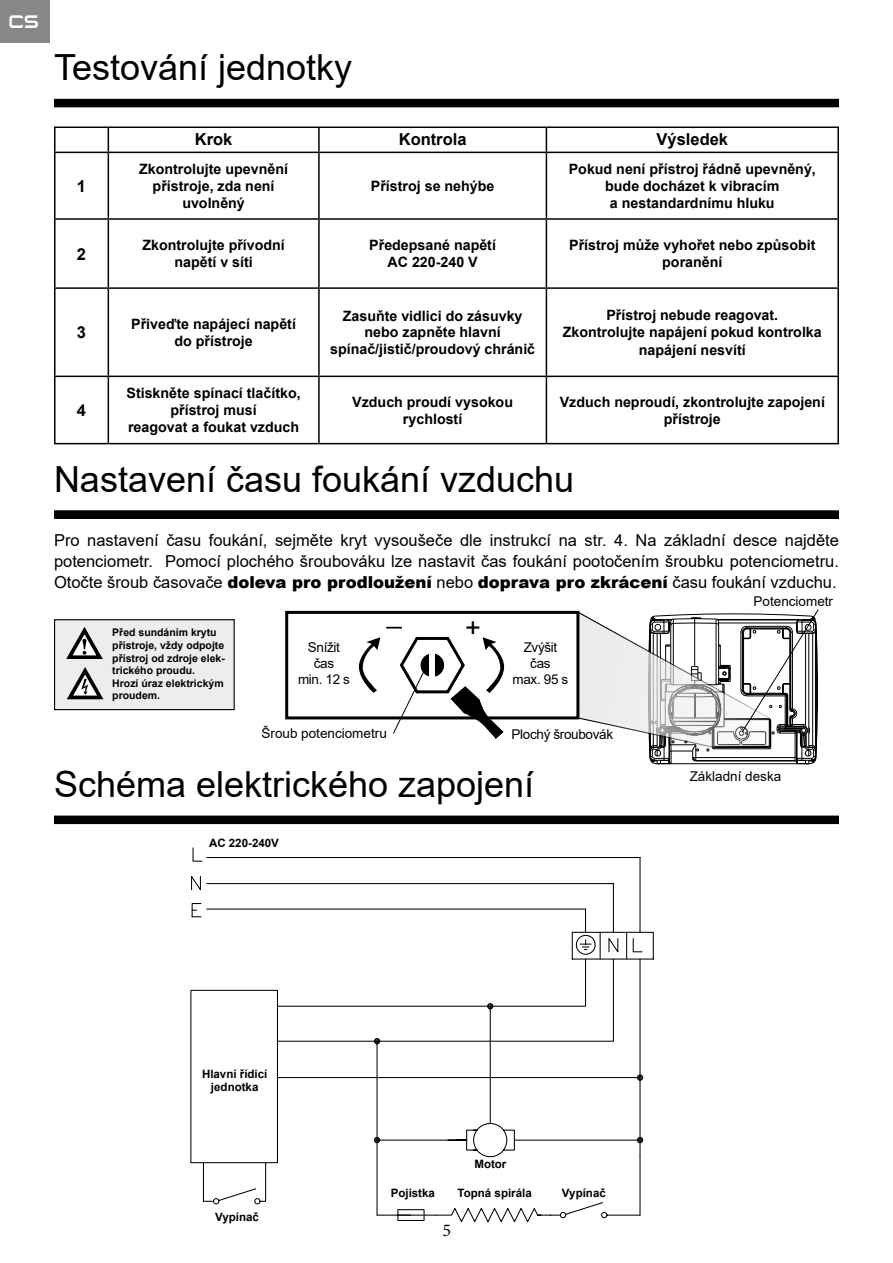
<style>
.page{position:relative;width:893px;height:1263px;background:#fff}
.page>*{position:absolute;margin:0;border:0;box-sizing:border-box;transform-origin:0 0}
.t1{font:36px "Arial";color:#000}
.t2{font:27px "Arial";color:#000}
.t3{font:18px "Sui Generis Rg";color:#fff}
.t4{font:18px "Minion Pro";color:#000}
.t5{font:16.5px/21px "Arial";color:#000;text-align:justify}
.t6{font:700 16.5px "Arial";color:#000}
.t7{font:700 14.25px/17.1px "Arial";color:#000;text-align:center}
.t8{font:13.5px/16.2px "Arial";letter-spacing:-.025em;color:#000;text-align:center}
.t9{font:13.5px "Arial";color:#000}
.t10{font:700 11.55px/13.8px "Arial";color:#000;text-align:center}
.t11{font:700 10.5px/12.6px "Arial";color:#000}
.s1{font-weight:900}
</style>
<div class="page">
<div style="left:0;top:0;width:50px;height:43px;background:#878787"></div>
<div style="left:55px;top:100px;width:783px;height:7px;background:#000"></div>
<div style="left:54px;top:99px;width:785px;height:8px;border:2px solid #000"></div>
<hr style="left:54px;top:126px;width:54px;height:2px;background:#000">
<hr style="left:54px;top:128px;width:2px;height:24px;background:#000">
<hr style="left:108px;top:126px;width:211px;height:2px;background:#000">
<svg style="left:108px;top:128px;width:1px;height:24px"></svg>
<hr style="left:319px;top:126px;width:227px;height:2px;background:#000">
<hr style="left:318px;top:128px;width:2px;height:24px;background:#000">
<hr style="left:546px;top:126px;width:293px;height:2px;background:#000">
<svg style="left:546px;top:128px;width:1px;height:24px"></svg>
<hr style="left:837px;top:128px;width:2px;height:24px;background:#000">
<hr style="left:54px;top:152px;width:54px;height:1px;background:#000">
<hr style="left:54px;top:153px;width:2px;height:65px;background:#000">
<hr style="left:108px;top:152px;width:211px;height:1px;background:#000">
<hr style="left:108px;top:153px;width:1px;height:65px;background:#000">
<hr style="left:319px;top:152px;width:227px;height:1px;background:#000">
<hr style="left:318px;top:153px;width:2px;height:65px;background:#000">
<hr style="left:546px;top:152px;width:293px;height:1px;background:#000">
<hr style="left:546px;top:153px;width:1px;height:65px;background:#000">
<hr style="left:837px;top:153px;width:2px;height:65px;background:#000">
<hr style="left:54px;top:218px;width:54px;height:2px;background:#000">
<hr style="left:54px;top:220px;width:2px;height:67px;background:#000">
<hr style="left:108px;top:218px;width:211px;height:2px;background:#000">
<hr style="left:108px;top:220px;width:1px;height:67px;background:#000">
<hr style="left:319px;top:218px;width:227px;height:2px;background:#000">
<hr style="left:318px;top:220px;width:2px;height:67px;background:#000">
<hr style="left:546px;top:218px;width:293px;height:2px;background:#000">
<hr style="left:546px;top:220px;width:1px;height:67px;background:#000">
<hr style="left:837px;top:220px;width:2px;height:67px;background:#000">
<hr style="left:54px;top:287px;width:54px;height:2px;background:#000">
<hr style="left:54px;top:289px;width:2px;height:87px;background:#000">
<hr style="left:108px;top:287px;width:211px;height:2px;background:#000">
<hr style="left:108px;top:289px;width:1px;height:87px;background:#000">
<hr style="left:319px;top:287px;width:227px;height:2px;background:#000">
<hr style="left:318px;top:289px;width:2px;height:87px;background:#000">
<hr style="left:546px;top:287px;width:293px;height:2px;background:#000">
<hr style="left:546px;top:289px;width:1px;height:87px;background:#000">
<hr style="left:837px;top:289px;width:2px;height:87px;background:#000">
<hr style="left:54px;top:376px;width:54px;height:1px;background:#000">
<hr style="left:54px;top:377px;width:2px;height:66px;background:#000">
<hr style="left:108px;top:376px;width:211px;height:1px;background:#000">
<hr style="left:108px;top:377px;width:1px;height:66px;background:#000">
<hr style="left:319px;top:376px;width:227px;height:1px;background:#000">
<hr style="left:318px;top:377px;width:2px;height:66px;background:#000">
<hr style="left:546px;top:376px;width:293px;height:1px;background:#000">
<hr style="left:546px;top:377px;width:1px;height:66px;background:#000">
<hr style="left:837px;top:377px;width:2px;height:66px;background:#000">
<hr style="left:54px;top:443px;width:54px;height:1px;background:#000">
<hr style="left:108px;top:443px;width:211px;height:1px;background:#000">
<hr style="left:319px;top:443px;width:227px;height:1px;background:#000">
<hr style="left:546px;top:443px;width:293px;height:1px;background:#000">
<div style="left:55px;top:816px;width:783px;height:7px;background:#000"></div>
<div style="left:54px;top:815px;width:785px;height:9px;border:2px solid #000"></div>
<div style="left:55px;top:511px;width:783px;height:7px;background:#000"></div>
<div style="left:54px;top:510px;width:785px;height:9px;border:2px solid #000"></div>
<svg style="left:358px;top:637px;width:22px;height:56px"></svg>
<div style="left:285px;top:611px;width:294px;height:108px;border:3px solid #000"></div>
<div style="left:55px;top:620px;width:179px;height:90px;background:#ededed"></div>
<div style="left:54px;top:619px;width:181px;height:91px;border:1px solid #000"></div>
<svg style="left:66px;top:627px;width:37px;height:32px"></svg>
<svg style="left:66px;top:667px;width:38px;height:33px"></svg>
<svg style="left:392px;top:636px;width:112px;height:103px"></svg>
<svg style="left:576px;top:609px;width:243px;height:156px"></svg>
<svg style="left:191px;top:847px;width:450px;height:376px"></svg>
<svg style="left:190px;top:958px;width:86px;height:258px"></svg>
<svg style="left:276px;top:931px;width:378px;height:285px"></svg>
<svg style="left:373px;top:1037px;width:8px;height:107px"></svg>
<svg style="left:202px;top:1162px;width:65px;height:43px"></svg>
<p class="t3" style="left:9px;top:11px;width:32px">CS</p>
<h1 class="t1" style="left:54px;top:43px;width:300px">Testování jednotky</h1>
<p class="t6" style="left:77px;top:174px;width:11px">1</p>
<p class="t6" style="left:195px;top:128px;width:39px">Krok</p>
<p class="t6" style="left:399px;top:128px;width:69px">Kontrola</p>
<p class="t6" style="left:657px;top:128px;width:73px">Výsledek</p>
<p class="t7" style="left:139px;top:160px;width:150px">Zkontrolujte upevnění přístroje, zda není uvolněný</p>
<p class="t7" style="left:371px;top:177px;width:125px">Přístroj se nehýbe</p>
<p class="t7" style="left:569px;top:160px;width:249px">Pokud není přístroj řádně upevněný, bude docházet k vibracím<br>a nestandardnímu hluku</p>
<p class="t6" style="left:77px;top:242px;width:11px">2</p>
<p class="t7" style="left:142px;top:237px;width:144px">Zkontrolujte přívodní napětí v síti</p>
<p class="t7" style="left:369px;top:237px;width:128px">Předepsané napětí<br>AC 220-240 V</p>
<p class="t7" style="left:569px;top:237px;width:248px">Přístroj může vyhořet nebo způsobit poranění</p>
<p class="t6" style="left:77px;top:321px;width:11px">3</p>
<p class="t7" style="left:131px;top:315px;width:166px">Přiveďte napájecí napětí do přístroje</p>
<p class="t7" style="left:330px;top:308px;width:207px;line-height:16.2px">Zasuňte vidlici do zásuvky nebo zapněte hlavní spínač/jistič/proudový chránič</p>
<p class="t7" style="left:563px;top:307px;width:260px">Přístroj nebude reagovat.<br>Zkontrolujte napájení pokud kontrolka napájení nesvítí</p>
<p class="t6" style="left:77px;top:399px;width:11px">4</p>
<p class="t7" style="left:126px;top:385px;width:176px">Stiskněte spínací tlačítko, přístroj musí<br>reagovat a foukat vzduch</p>
<p class="t7" style="left:352px;top:393px;width:162px">Vzduch proudí vysokou rychlostí</p>
<p class="t7" style="left:560px;top:393px;width:267px">Vzduch neproudí, zkontrolujte zapojení přístroje</p>
<h1 class="t1" style="left:54px;top:454px;width:522px">Nastavení času foukání vzduchu</h1>
<p class="t5" style="left:54px;top:530px;width:786px">Pro nastavení času foukání, sejměte kryt vysoušeče dle instrukcí na str. 4. Na základní desce najděte potenciometr. Pomocí plochého šroubováku lze nastavit čas foukání pootočením šroubku potenciometru.<br>Otočte šroub časovače <span class="s1">doleva pro prodloužení</span> nebo <span class="s1">doprava pro zkrácení</span> času foukání vzduchu.</p>
<p class="t9" style="left:754px;top:592px;width:81px">Potenciometr</p>
<p class="t11" style="left:112px;top:626px;width:114px">Před sundáním krytu přístroje, vždy odpojte přístroj od zdroje elek&shy;trického proudu.<br>Hrozí úraz elektrickým proudem.</p>
<h2 class="t2" style="left:387px;top:595px;width:17px">_</h2>
<h2 class="t2" style="left:465px;top:609px;width:17px">+</h2>
<p class="t8" style="left:298px;top:639px;width:54px">Snížit čas<br>min. 12 s</p>
<p class="t8" style="left:513px;top:639px;width:57px">Zvýšit čas<br>max. 95 s</p>
<p class="t9" style="left:261px;top:724px;width:127px">Šroub potenciometru</p>
<p class="t8" style="left:512px;top:726px;width:103px">Plochý šroubovák</p>
<h1 class="t1" style="left:54px;top:759px;width:482px">Schéma elektrického zapojení</h1>
<p class="t10" style="left:209px;top:836px;width:71px">AC 220-240V</p>
<p class="t9" style="left:690px;top:766px;width:93px">Základní deska</p>
<p class="t10" style="left:202px;top:1067px;width:67px">Hlavní řídicí jednotka</p>
<p class="t10" style="left:215px;top:1210px;width:45px">Vypínač</p>
<p class="t10" style="left:474px;top:1157px;width:34px">Motor</p>
<p class="t10" style="left:391px;top:1186px;width:46px">Pojistka</p>
<p class="t10" style="left:458px;top:1186px;width:76px">Topná spirála</p>
<p class="t10" style="left:562px;top:1186px;width:45px">Vypínač</p>
<p class="t4" style="left:442px;top:1219px;width:10px">5</p>
</div>
